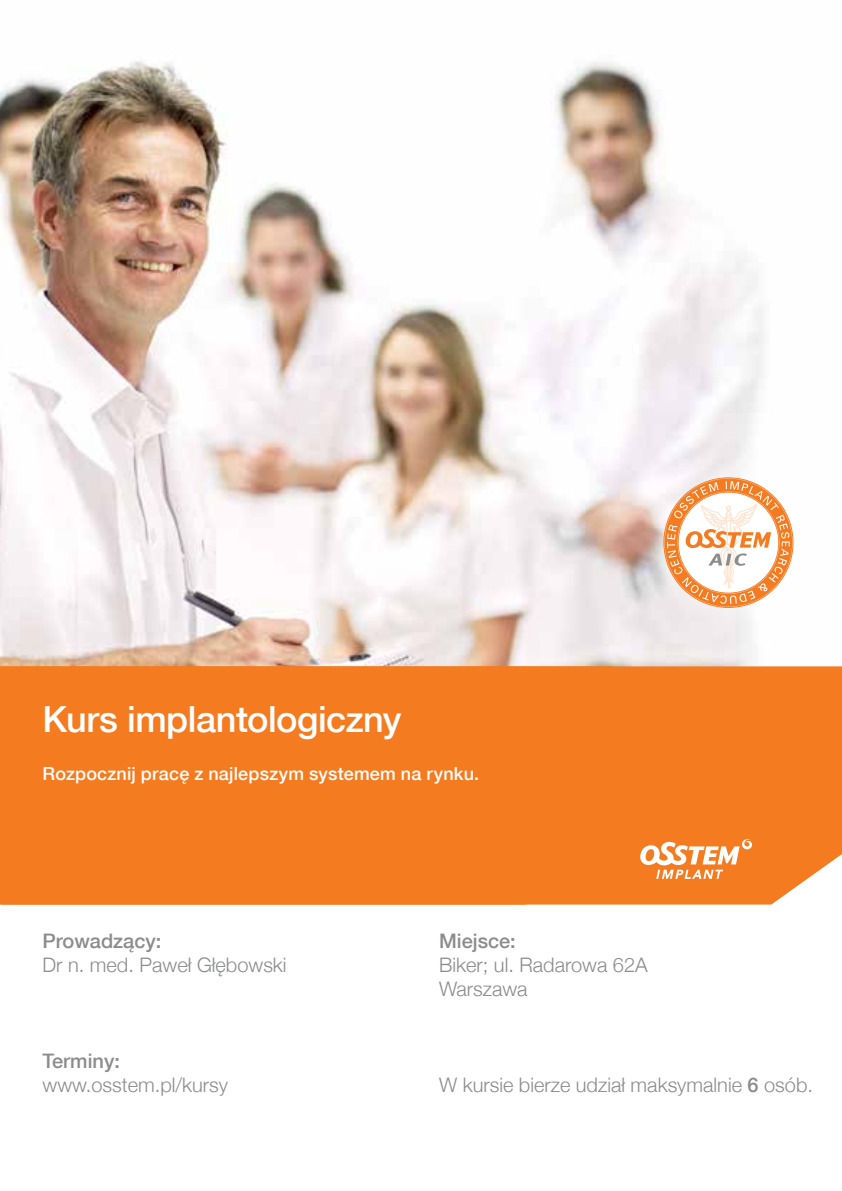
<style>
.page{position:relative;width:842px;height:1191px;background:#fff}
.page>*{position:absolute;margin:0;border:0;box-sizing:border-box;transform-origin:0 0}
.t1{font:500 36px "Helvetica Neue";letter-spacing:-.015em;color:#fff}
.t2{font:300 20px/24px "Helvetica Neue";color:#8a8c8e}
.t3{font:500 20px "Helvetica Neue";color:#8a8c8e}
.t4{font:500 18px "Helvetica Neue";letter-spacing:.01em;color:#fff}
.s1{font-weight:500}
</style>
<div class="page">
<img style="left:0;top:61px;width:764px;height:605px">
<div style="left:1px;top:666px;width:841px;height:238px;background:#f47b20"></div>
<svg style="left:640px;top:839px;width:112px;height:40px"></svg>
<div style="left:637px;top:451px;width:182px;height:182px;background:#fff;opacity:.75"></div>
<svg style="left:664px;top:478px;width:128px;height:129px"></svg>
<h1 class="t1" style="left:43px;top:690px;width:360px">Kurs implantologiczny</h1>
<p class="t4" style="left:43px;top:758px;width:438px">Rozpocznij pracę z najlepszym systemem na rynku.</p>
<p class="t3" style="left:43px;top:924px;width:120px">Prowadzący:</p>
<p class="t2" style="left:43px;top:951px;width:246px">Dr n. med. Paweł Głębowski</p>
<p class="t3" style="left:43px;top:1044px;width:79px">Terminy:</p>
<p class="t2" style="left:43px;top:1071px;width:187px">www.osstem.pl/kursy</p>
<p class="t3" style="left:439px;top:924px;width:78px">Miejsce:</p>
<p class="t2" style="left:439px;top:951px;width:210px">Biker; ul. Radarowa 62A<br>Warszawa</p>
<p class="t2" style="left:439px;top:1071px;width:375px">W kursie bierze udział maksymalnie <span class="s1">6</span> osób.</p>
</div>
